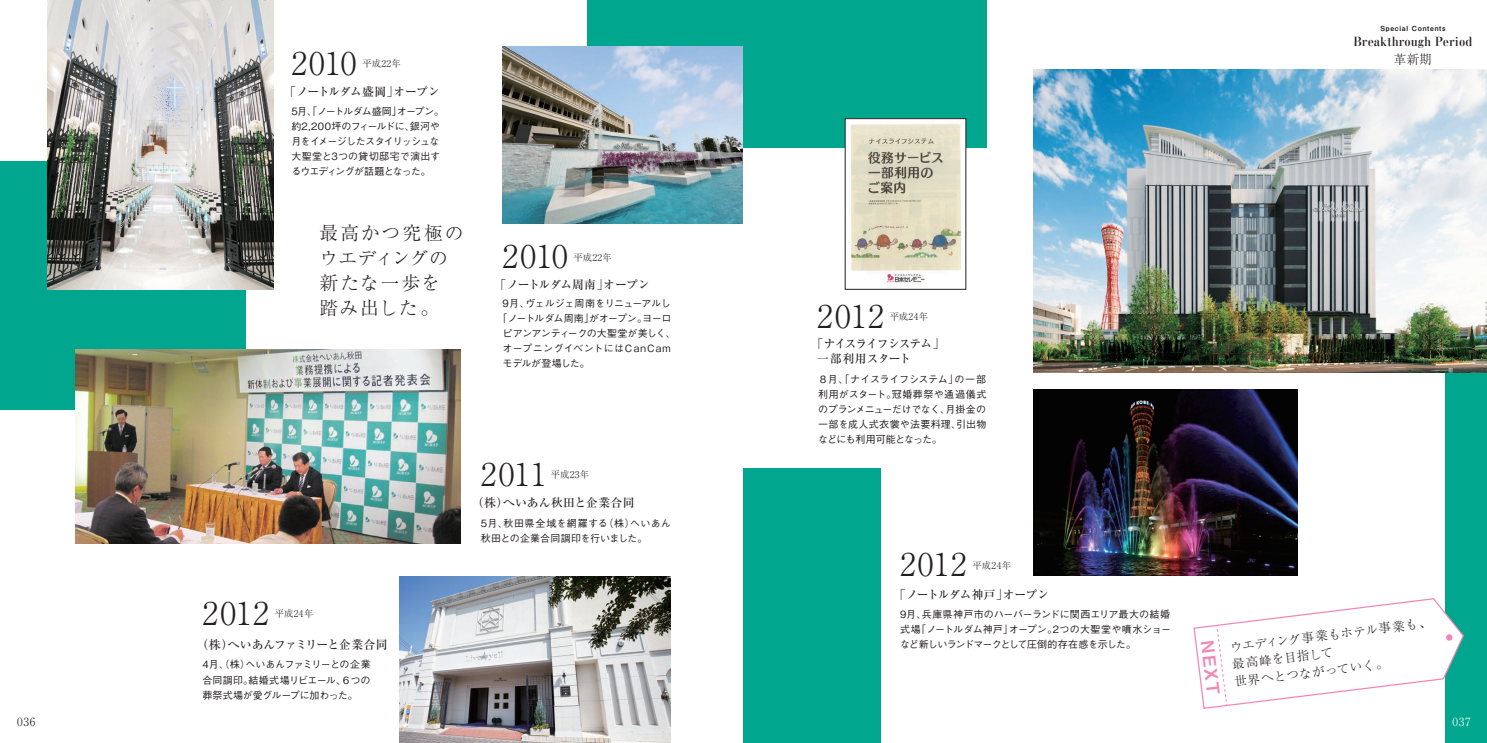
<style>
.page{position:relative;width:1487px;height:743px;background:#fff}
.page>*{position:absolute;margin:0;border:0;box-sizing:border-box;transform-origin:0 0}
.t1{font:300 31.25px "Ryumin Pro";letter-spacing:.03em;color:#231f20}
.t2{font:300 18.75px/25px "Ryumin Pro";letter-spacing:.07em;color:#231f20}
.t3{font:17.5px "Midashi Go Pro MB31";color:#f287b6}
.t4{font:300 12.5px/17.5px "Ryumin Pro";color:#231f20}
.t5{font:800 12.5px "Kocho Std";letter-spacing:.005em;color:#231f20;scale:.9 1}
.t6{font:500 11.88px "Ryumin Pro";letter-spacing:-.055em;color:#231f20}
.t7{font:500 11.88px/15px "Ryumin Pro";letter-spacing:-.085em;color:#231f20}
.t8{font:500 11.88px "Ryumin Pro";letter-spacing:.015em;color:#231f20}
.t9{font:300 11.25px "Ryumin Pro";color:#231f20}
.t10{font:300 11.25px "Ryumin Pro";color:#fff}
.t11{font:500 10px/15px "Gothic BBB Pro";letter-spacing:-.025em;color:#231f20;text-align:justify}
.t12{font:500 10px/15px "Gothic BBB Pro";letter-spacing:-.055em;color:#231f20}
.t13{font:500 10px/15px "Gothic BBB Pro";letter-spacing:.02em;color:#231f20}
.t14{font:500 10px "Gothic BBB Pro";letter-spacing:.05em;color:#231f20}
.t15{font:300 9.38px "Ryumin Pro";letter-spacing:.03em;color:#231f20}
.t16{font:6.88px "Midashi Go Pro MB31";letter-spacing:.1em;color:#231f20}
</style>
<div class="page">
<div style="left:1445px;top:70px;width:41px;height:672px;background:#00a78e"></div>
<div style="left:743px;top:468px;width:137px;height:274px;background:#00a78e"></div>
<div style="left:587px;top:0;width:399px;height:148px;background:#00a78e"></div>
<div style="left:0;top:162px;width:246px;height:248px;background:#00a78e"></div>
<img style="left:1033px;top:70px;width:453px;height:302px">
<img style="left:75px;top:349px;width:385px;height:194px">
<img style="left:400px;top:576px;width:270px;height:166px">
<img style="left:502px;top:46px;width:241px;height:177px">
<img style="left:1033px;top:389px;width:264px;height:186px">
<img style="left:47px;top:0;width:226px;height:289px">
<img style="left:847px;top:120px;width:117px;height:163px">
<svg style="left:1193px;top:598px;width:271px;height:111px"></svg>
<h1 class="t1" style="left:291px;top:39px;width:67px">2010</h1>
<p class="t12" style="left:291px;top:102px;width:154px">5月、「ノートルダム盛岡」オープン。約2,200坪のフィールドに、銀河や月をイメージしたスタイリッシュな大聖堂と3つの貸切邸宅で演出するウエディングが話題となった。</p>
<p class="t15" style="left:362px;top:56px;width:40px">平成22年</p>
<p class="t6" style="left:284px;top:83px;width:157px">「ノートルダム盛岡」オープン</p>
<h2 class="t2" style="left:319px;top:218px;width:145px">最高かつ究極のウエディングの新たな一歩を<br>踏み出した。</h2>
<h1 class="t1" style="left:502px;top:232px;width:67px">2010</h1>
<p class="t15" style="left:573px;top:250px;width:40px">平成22年</p>
<p class="t11" style="left:502px;top:294px;width:170px">9月、ヴェルジェ周南をリニューアルし</p>
<p class="t11" style="left:497px;top:309px;width:175px">「ノートルダム周南」がオープン。ヨーロ</p>
<p class="t12" style="left:502px;top:324px;width:175px">ピアンアンティークの大聖堂が美しく、</p>
<p class="t14" style="left:502px;top:340px;width:170px">オープニングイベントにはCanCam</p>
<p class="t11" style="left:502px;top:354px;width:89px">モデルが登場した。</p>
<p class="t6" style="left:494px;top:275px;width:157px">「ノートルダム周南」オープン</p>
<h1 class="t1" style="left:202px;top:588px;width:68px">2012</h1>
<p class="t15" style="left:275px;top:606px;width:40px">平成24年</p>
<p class="t11" style="left:202px;top:655px;width:170px">4月、（株）へいあんファミリーとの企業合同調印。結婚式場リビエール、６つの葬祭式場が愛グループに加わった。</p>
<p class="t6" style="left:196px;top:635px;width:193px">（株）へいあんファミリーと企業合同</p>
<h1 class="t1" style="left:481px;top:449px;width:67px">2011</h1>
<p class="t15" style="left:551px;top:467px;width:40px">平成23年</p>
<p class="t13" style="left:481px;top:514px;width:191px">5月、秋田県全域を網羅する（株）へいあん秋田との企業合同調印を行いました。</p>
<p class="t8" style="left:472px;top:493px;width:165px">（株）へいあん秋田と企業合同</p>
<p class="t16" style="left:1380px;top:23px;width:66px">Special Contents</p>
<p class="t5" style="left:1353px;top:31px;width:134px">Breakthrough Period</p>
<p class="t4" style="left:1393px;top:49px;width:40px">革新期</p>
<h1 class="t1" style="left:817px;top:291px;width:68px">2012</h1>
<p class="t15" style="left:889px;top:309px;width:40px">平成24年</p>
<p class="t7" style="left:817px;top:335px;width:129px;text-indent:-6px">「ナイスライフシステム」一部利用スタート</p>
<p class="t11" style="left:818px;top:370px;width:170px">８月、「ナイスライフシステム」の一部利用がスタート。冠婚葬祭や通過儀式のプランメニューだけでなく、月掛金の一部を成人式衣裳や法要料理、引出物などにも利用可能となった。</p>
<h1 class="t1" style="left:900px;top:539px;width:68px">2012</h1>
<p class="t15" style="left:972px;top:557px;width:40px">平成24年</p>
<p class="t11" style="left:900px;top:605px;width:273px">9月、兵庫県神戸市のハーバーランドに関西エリア最大の結婚式場「ノートルダム神戸」オープン。2つの大聖堂や噴水ショーなど新しいランドマークとして圧倒的存在感を示した。</p>
<p class="t6" style="left:893px;top:584px;width:157px">「ノートルダム神戸」オープン</p>
<h3 class="t3" style="left:1221px;top:638px;width:56px;rotate:83deg">NEXT</h3>
<p class="t4" style="left:1229px;top:637px;width:204px;rotate:-7deg">ウエディング事業もホテル事業も、最高峰を目指して<br>世界へとつながっていく。</p>
<p class="t9" style="left:17px;top:712px;width:20px">036</p>
<p class="t10" style="left:1452px;top:712px;width:20px">037</p>
</div>
